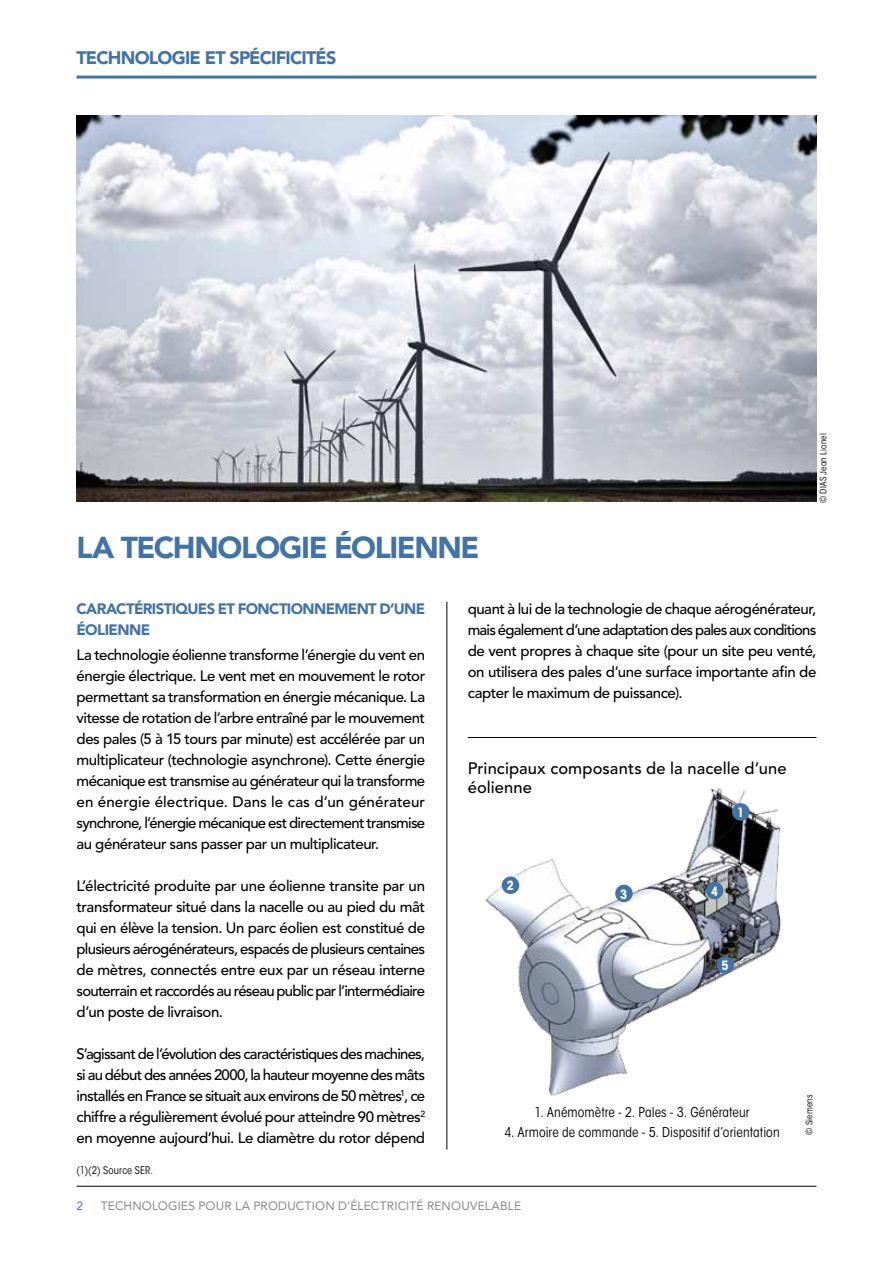
<style>
.page{position:relative;width:893px;height:1263px;background:#fff}
.page>*{position:absolute;margin:0;border:0;box-sizing:border-box;transform-origin:0 0}
.t1{font:900 30px "Avenir LT Std";letter-spacing:-.045em;color:#4273a6}
.t2{font:900 18px "Avenir LT Std";letter-spacing:-.045em;color:#4273a6}
.t3{font:500 16.5px/19.5px "Avenir LT Std";letter-spacing:.005em;color:#000}
.t4{font:500 15px/21px "Avenir LT Std";letter-spacing:-.03em;color:#000;text-align:justify}
.t5{font:900 15px/21px "Avenir LT Std";letter-spacing:-.04em;color:#4273a6}
.t6{font:condensed 13.5px "ITC Avant Garde Std";letter-spacing:.005em;color:#000}
.t7{font:700 condensed 12.75px "ITC Avant Garde Std";color:#fff}
.t8{font:12px "Avenir LT Std";letter-spacing:.015em;color:#868789}
.t9{font:12px "Avenir LT Std";color:#4273a6}
.t10{font:condensed 10.5px "ITC Avant Garde Std";letter-spacing:.015em;color:#000}
.t11{font:condensed 9px "ITC Avant Garde Std";letter-spacing:.02em;color:#000}
</style>
<div class="page">
<hr style="left:77px;top:76px;width:739px;height:3px;background:#4273a6">
<hr style="left:77px;top:1186px;width:739px;height:1px;background:#000">
<hr style="left:468px;top:737px;width:348px;height:1px;background:#000">
<hr style="left:446px;top:602px;width:1px;height:547px;background:#000">
<img style="left:485px;top:788px;width:297px;height:308px">
<div style="left:732px;top:803px;width:18px;height:18px;background:#4273a6;border-radius:50%"></div>
<div style="left:502px;top:876px;width:17px;height:18px;background:#4273a6;border-radius:50%"></div>
<div style="left:615px;top:885px;width:18px;height:17px;background:#4273a6;border-radius:50%"></div>
<div style="left:716px;top:956px;width:18px;height:18px;background:#4273a6;border-radius:50%"></div>
<div style="left:706px;top:882px;width:17px;height:17px;background:#4273a6;border-radius:50%"></div>
<img style="left:77px;top:115px;width:739px;height:387px">
<p class="t2" style="left:77px;top:47px;width:261px">TECHNOLOGIE ET SPÉCIFICITÉS</p>
<p class="t1" style="left:77px;top:529px;width:404px">LA TECHNOLOGIE ÉOLIENNE</p>
<p class="t11" style="left:818px;top:503px;width:71px;rotate:-90deg">© DIAS Jean Lionel</p>
<p class="t5" style="left:77px;top:598px;width:350px">CARACTÉRISTIQUES ET FONCTIONNEMENT D’UNE<br>ÉOLIENNE</p>
<p class="t4" style="left:77px;top:645px;width:350px">La technologie éolienne transforme l’énergie du vent en énergie électrique. Le vent met en mouvement le rotor permettant sa transformation en énergie mécanique. La vitesse de rotation de l’arbre entraîné par le mouvement des pales (5 à 15 tours par minute) est accélérée par un multiplicateur (technologie asynchrone). Cette énergie mécanique est transmise au générateur qui la transforme en énergie électrique. Dans le cas d’un générateur synchrone, l’énergie mécanique est directement transmise au générateur sans passer par un multiplicateur.</p>
<p class="t4" style="left:77px;top:876px;width:350px">L’électricité produite par une éolienne transite par un transformateur situé dans la nacelle ou au pied du mât qui en élève la tension. Un parc éolien est constitué de plusieurs aérogénérateurs, espacés de plusieurs centaines de mètres, connectés entre eux par un réseau interne souterrain et raccordés au réseau public par l’intermédiaire d’un poste de livraison.</p>
<p class="t4" style="left:77px;top:1044px;width:350px">S’agissant de l’évolution des caractéristiques des machines, si au début des années 2000, la hauteur moyenne des mâts installés en France se situait aux environs de 50 mètres<sup>1</sup>, ce chiffre a régulièrement évolué pour atteindre 90 mètres<sup>2 </sup>en moyenne aujourd’hui. Le diamètre du rotor dépend</p>
<p class="t10" style="left:77px;top:1163px;width:78px">(1)(2) Source SER.</p>
<p class="t4" style="left:468px;top:598px;width:350px">quant à lui de la technologie de chaque aérogénérateur, mais également d’une adaptation des pales aux conditions de vent propres à chaque site (pour un site peu venté, on utilisera des pales d’une surface importante afin de capter le maximum de puissance).</p>
<p class="t3" style="left:468px;top:759px;width:320px">Principaux composants de la nacelle d’une éolienne</p>
<p class="t7" style="left:737px;top:804px;width:9px">1</p>
<p class="t7" style="left:507px;top:878px;width:9px">2</p>
<p class="t7" style="left:620px;top:886px;width:9px">3</p>
<p class="t7" style="left:711px;top:883px;width:9px">4</p>
<p class="t7" style="left:722px;top:957px;width:9px">5</p>
<p class="t6" style="left:535px;top:1104px;width:217px">1. Anémomètre - 2. Pales - 3. Générateur</p>
<p class="t6" style="left:504px;top:1124px;width:277px">4. Armoire de commande - 5. Dispositif d’orientation</p>
<p class="t11" style="left:804px;top:1135px;width:42px;rotate:-90deg">© Siemens</p>
<p class="t9" style="left:77px;top:1198px;width:8px">2</p>
<p class="t8" style="left:101px;top:1198px;width:422px">TECHNOLOGIES POUR LA PRODUCTION D’ÉLECTRICITÉ RENOUVELABLE</p>
</div>
